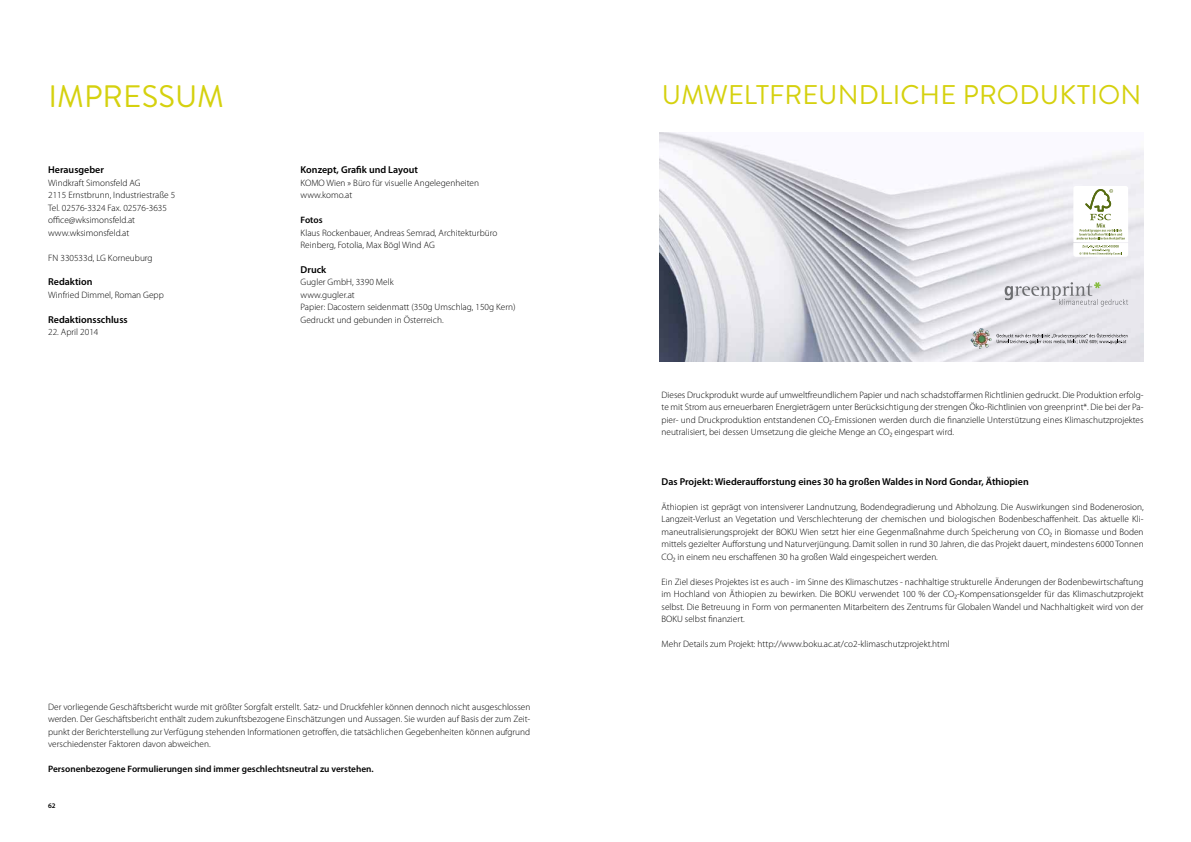
<style>
.page{position:relative;width:1191px;height:842px;background:#fff}
.page>*{position:absolute;margin:0;border:0;box-sizing:border-box;transform-origin:0 0}
.t1{font:31px "Brandon Grotesque";letter-spacing:.005em;color:#d5d10e}
.t2{font:27px "Brandon Grotesque";letter-spacing:.005em;color:#d5d10e}
.t3{font:600 10px "Myriad Pro";color:#000}
.t4{font:300 9.3px/12.5px "Myriad Pro";color:#000}
.t5{font:600 9.3px "Myriad Pro";color:#000}
.t6{font:600 7px "Myriad Pro";color:#000}
</style>
<div class="page">
<img style="left:660px;top:132px;width:483px;height:229px">
<svg style="left:1073px;top:186px;width:55px;height:71px"></svg>
<svg style="left:1004px;top:282px;width:124px;height:25px;background:#d6d6da"></svg>
<svg style="left:976px;top:328px;width:5px;height:7px"></svg>
<svg style="left:996px;top:333px;width:131px;height:11px"></svg>
<h1 class="t1" style="left:48px;top:75px;width:177px">IMPRESSUM</h1>
<p class="t3" style="left:48px;top:163px;width:57px">Herausgeber</p>
<p class="t4" style="left:48px;top:176px;width:128px">Windkraft Simonsfeld AG<br>2115 Ernstbrunn, Industriestraße 5<br>Tel. 02576-3324 Fax. 02576-3635 office@wksimonsfeld.at www.wksimonsfeld.at</p>
<p class="t4" style="left:48px;top:251px;width:106px">FN 330533d, LG Korneuburg</p>
<p class="t3" style="left:48px;top:276px;width:46px">Redaktion</p>
<p class="t4" style="left:48px;top:288px;width:117px">Winfried Dimmel, Roman Gepp</p>
<p class="t3" style="left:48px;top:313px;width:81px">Redaktionsschluss</p>
<p class="t4" style="left:48px;top:326px;width:52px">22. April 2014</p>
<p class="t3" style="left:300px;top:163px;width:119px">Konzept, Grafik und Layout</p>
<p class="t4" style="left:300px;top:176px;width:180px">KOMO Wien » Büro für visuelle Angelegenheiten www.komo.at</p>
<p class="t5" style="left:300px;top:214px;width:24px">Fotos</p>
<p class="t4" style="left:300px;top:226px;width:198px">Klaus Rockenbauer, Andreas Semrad, Architekturbüro<br>Reinberg, Fotolia, Max Bögl Wind AG</p>
<p class="t3" style="left:300px;top:263px;width:27px">Druck</p>
<p class="t4" style="left:300px;top:276px;width:217px">Gugler GmbH, 3390 Melk<br>www.gugler.at<br>Papier: Dacostern seidenmatt (350g Umschlag, 150g Kern)<br>Gedruckt und gebunden in Österreich.</p>
<p class="t4" style="left:48px;top:700px;width:484px;text-align:justify">Der vorliegende Geschäftsbericht wurde mit größter Sorgfalt erstellt. Satz- und Druckfehler können dennoch nicht ausgeschlossen werden. Der Geschäftsbericht enthält zudem zukunftsbezogene Einschätzungen und Aussagen. Sie wurden auf Basis der zum Zeit&shy;punkt der Berichterstellung zur Verfügung stehenden Informationen getroffen, die tatsächlichen Gegebenheiten können aufgrund verschiedenster Faktoren davon abweichen.</p>
<p class="t5" style="left:48px;top:763px;width:327px">Personenbezogene Formulierungen sind immer geschlechtsneutral zu verstehen.</p>
<p class="t6" style="left:48px;top:801px;width:9px">62</p>
<h2 class="t2" style="left:661px;top:76px;width:481px">UMWELTFREUNDLICHE PRODUKTION</h2>
<p class="t4" style="left:661px;top:388px;width:483px;text-align:justify">Dieses Druckprodukt wurde auf umweltfreundlichem Papier und nach schadstoffarmen Richtlinien gedruckt. Die Produktion erfolg&shy;te mit Strom aus erneuerbaren Energieträgern unter Berücksichtigung der strengen Öko-Richtlinien von greenprint*. Die bei der Pa&shy;pier- und Druckproduktion entstandenen CO₂-Emissionen werden durch die finanzielle Unterstützung eines Klimaschutzprojektes neutralisiert, bei dessen Umsetzung die gleiche Menge an CO₂ eingespart wird.</p>
<p class="t3" style="left:661px;top:475px;width:369px">Das Projekt: Wiederaufforstung eines 30 ha großen Waldes in Nord Gondar, Äthiopien</p>
<p class="t4" style="left:661px;top:501px;width:483px;text-align:justify">Äthiopien ist geprägt von intensiverer Landnutzung, Bodendegradierung und Abholzung. Die Auswirkungen sind Bodenerosion, Langzeit-Verlust an Vegetation und Verschlechterung der chemischen und biologischen Bodenbeschaffenheit. Das aktuelle Kli&shy;maneutralisierungsprojekt der BOKU Wien setzt hier eine Gegenmaßnahme durch Speicherung von CO₂ in Biomasse und Boden mittels gezielter Aufforstung und Naturverjüngung. Damit sollen in rund 30 Jahren, die das Projekt dauert, mindestens 6000 Tonnen CO₂ in einem neu erschaffenen 30 ha großen Wald eingespeichert werden.</p>
<p class="t4" style="left:661px;top:575px;width:483px;text-align:justify">Ein Ziel dieses Projektes ist es auch - im Sinne des Klimaschutzes - nachhaltige strukturelle Änderungen der Bodenbewirtschaftung im Hochland von Äthiopien zu bewirken. Die BOKU verwendet 100 % der CO₂-Kompensationsgelder für das Klimaschutzprojekt selbst. Die Betreuung in Form von permanenten Mitarbeitern des Zentrums für Globalen Wandel und Nachhaltigkeit wird von der BOKU selbst finanziert.</p>
<p class="t4" style="left:661px;top:638px;width:290px">Mehr Details zum Projekt: http://www.boku.ac.at/co2-klimaschutzprojekt.html</p>
</div>
